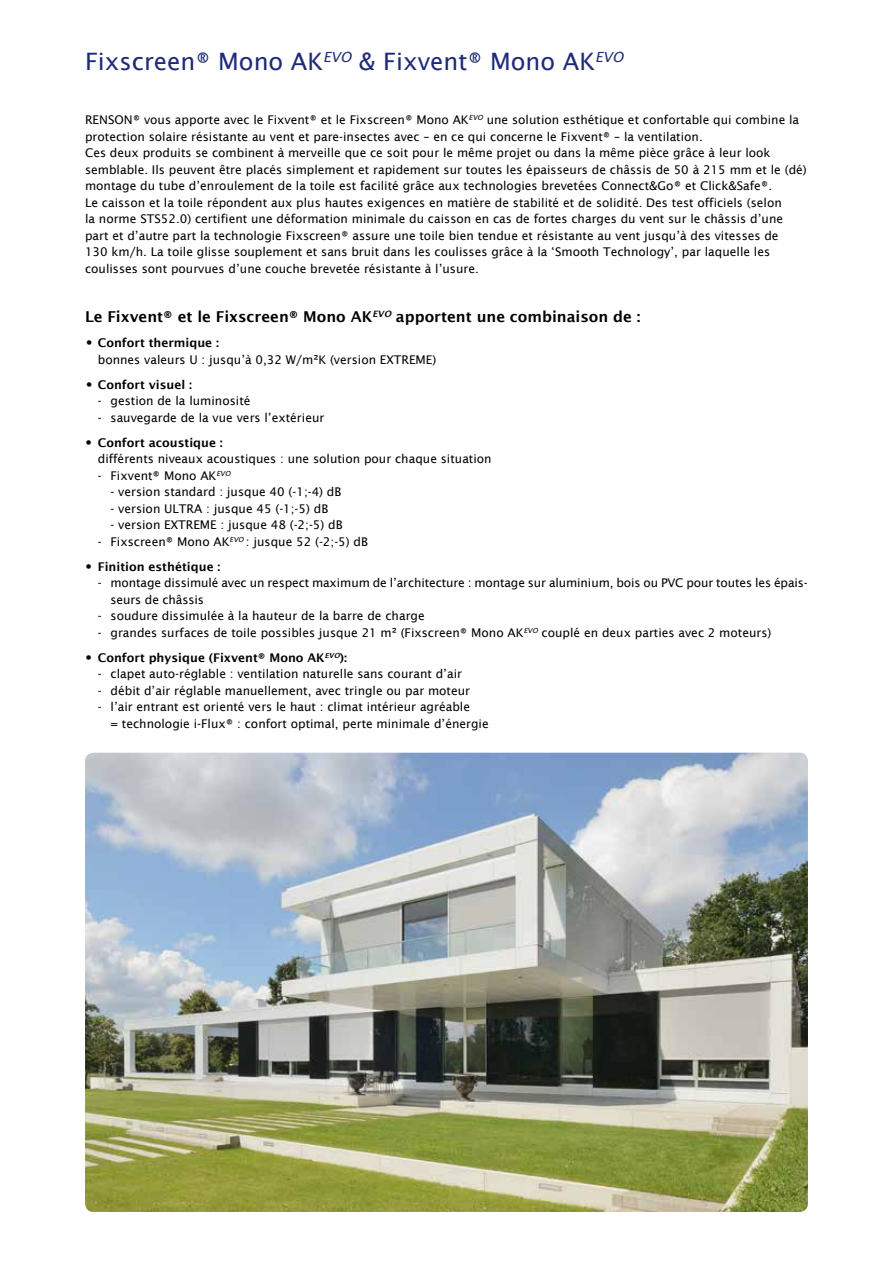
<style>
.page{position:relative;width:893px;height:1263px;background:#fff}
.page>*{position:absolute;margin:0;border:0;box-sizing:border-box;transform-origin:0 0}
.t1{font:24px "Lucida Sans";color:#1e2a77}
.t2{font:600 15px "Lucida Sans";color:#000}
.t3{font:12px/16.5px "Lucida Sans";color:#000}
.t4{font:600 12px "Lucida Sans";color:#000}
.s1{font-family:"Futura Std";font-weight:700}
.s2{font-weight:600}
.s3{font-family:"Futura Std"}
.s4{font-family:"Futura Std";font-weight:400}
</style>
<div class="page">
<img style="left:85px;top:753px;width:723px;height:459px">
<h1 class="t1" style="left:85px;top:47px;width:540px">Fixscreen® Mono AK<sup>EVO</sup> &amp; Fixvent® Mono AK<sup>EVO</sup></h1>
<p class="t3" style="left:85px;top:112px;width:723px">RENSON® vous apporte avec le Fixvent® et le Fixscreen® Mono AK<sup>EVO</sup> une solution esthétique et confortable qui combine la protection solaire résistante au vent et pare-insectes avec – en ce qui concerne le Fixvent® – la ventilation.<br>Ces deux produits se combinent à merveille que ce soit pour le même projet ou dans la même pièce grâce à leur look semblable. Ils peuvent être placés simplement et rapidement sur toutes les épaisseurs de châssis de 50 à 215 mm et le (dé) montage du tube d’enroulement de la toile est facilité grâce aux technologies brevetées Connect&amp;Go® et Click&amp;Safe®.<br>Le caisson et la toile répondent aux plus hautes exigences en matière de stabilité et de solidité. Des test officiels (selon<br>la norme STS52.0) certifient une déformation minimale du caisson en cas de fortes charges du vent sur le châssis d’une part et d’autre part la technologie Fixscreen® assure une toile bien tendue et résistante au vent jusqu’à des vitesses de<br>130 km/h. La toile glisse souplement et sans bruit dans les coulisses grâce à la ‘Smooth Technology’, par laquelle les coulisses sont pourvues d’une couche brevetée résistante à l’usure.</p>
<p class="t2" style="left:85px;top:308px;width:557px">Le Fixvent® et le Fixscreen® Mono AK<sup>EVO</sup> apportent une combinaison de :</p>
<p class="t3" style="left:98px;top:335px;width:340px;text-indent:-13px"><span class="s1">•</span> <span class="s2">Confort thermique :<br></span>bonnes valeurs U : jusqu’à 0,32 W/m²K (version EXTREME)</p>
<p class="t4" style="left:85px;top:378px;width:109px"><span class="s1">•</span> Confort visuel :</p>
<p class="t3" style="left:98px;top:393px;width:154px">- gestion de la luminosité</p>
<p class="t3" style="left:98px;top:409px;width:228px">- sauvegarde de la vue vers l’extérieur</p>
<p class="t3" style="left:98px;top:434px;width:395px;text-indent:-13px"><span class="s3">•</span> <span class="s2">Confort acoustique :<br></span>différents niveaux acoustiques : une solution pour chaque situation</p>
<p class="t3" style="left:98px;top:467px;width:134px">- Fixvent® Mono AK<sup>EVO</sup></p>
<p class="t3" style="left:111px;top:484px;width:232px">- version standard : jusque 40 (-1;-4) dB</p>
<p class="t3" style="left:111px;top:500px;width:219px">- version ULTRA : jusque 45 (-1;-5) dB</p>
<p class="t3" style="left:111px;top:517px;width:234px">- version EXTREME : jusque 48 (-2;-5) dB</p>
<p class="t3" style="left:98px;top:533px;width:272px">- Fixscreen® Mono AK<sup>EVO</sup> : jusque 52 (-2;-5) dB</p>
<p class="t4" style="left:85px;top:560px;width:137px"><span class="s4">•</span> Finition esthétique :</p>
<p class="t3" style="left:111px;top:575px;width:699px;text-indent:-13px">- montage dissimulé avec un respect maximum de l’architecture : montage sur aluminium, bois ou PVC pour toutes les épais&shy;seurs de châssis</p>
<p class="t3" style="left:98px;top:608px;width:328px">- soudure dissimulée à la hauteur de la barre de charge</p>
<p class="t3" style="left:98px;top:624px;width:675px">- grandes surfaces de toile possibles jusque 21 m² (Fixscreen® Mono AK<sup>EVO</sup> couplé en deux parties avec 2 moteurs)</p>
<p class="t4" style="left:85px;top:651px;width:263px"><span class="s4">•</span> Confort physique (Fixvent® Mono AK<sup>EVO</sup>):</p>
<p class="t3" style="left:98px;top:666px;width:366px">- clapet auto-réglable : ventilation naturelle sans courant d’air</p>
<p class="t3" style="left:98px;top:682px;width:374px">- débit d’air réglable manuellement, avec tringle ou par moteur</p>
<p class="t3" style="left:111px;top:699px;width:380px;text-indent:-13px">- l’air entrant est orienté vers le haut : climat intérieur agréable<br>= technologie i-Flux® : confort optimal, perte minimale d’énergie</p>
</div>
